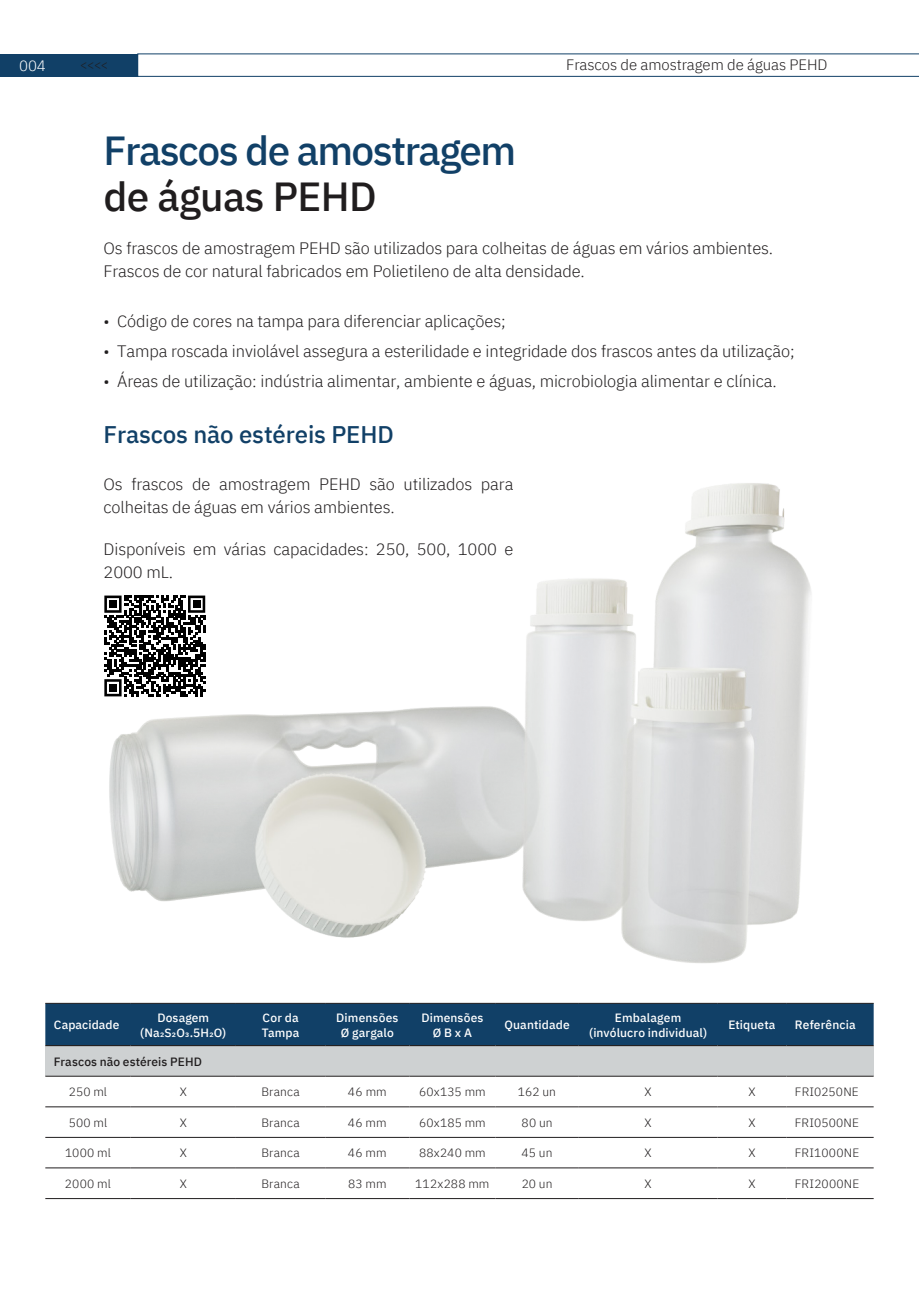
<style>
.page{position:relative;width:919px;height:1289px;background:#fff}
.page>*{position:absolute;margin:0;border:0;box-sizing:border-box;transform-origin:0 0}
.t1{font:500 40.5px "IBM Plex Sans";letter-spacing:-.04em;color:#114067}
.t2{font:500 40.5px "IBM Plex Sans";letter-spacing:-.015em;color:#201d1e}
.t3{font:500 24px "IBM Plex Sans";letter-spacing:-.005em;color:#114067}
.t4{font:300 16.5px/22.5px "IBM Plex Sans";letter-spacing:-.005em;color:#201d1e}
.t5{font:300 15px "IBM Plex Sans";letter-spacing:-.005em;color:#201d1e}
.t6{font:300 15px "IBM Plex Sans";color:#fff}
.t7{font:300 12px "IBM Plex Sans";letter-spacing:.01em;color:#201d1e}
.t8{font:500 12px/15px "IBM Plex Sans";letter-spacing:.01em;color:#fff;text-align:center}
.t9{font:500 12px "IBM Plex Sans";letter-spacing:.01em;color:#201d1e}
</style>
<div class="page">
<svg style="left:138px;top:54px;width:780px;height:23px"></svg>
<div style="left:0;top:54px;width:138px;height:23px;background:#114067"></div>
<div style="left:45px;top:1003px;width:828px;height:42px;background:#114067"></div>
<div style="left:45px;top:1045px;width:828px;height:31px;background:#ced1d2"></div>
<hr style="left:45px;top:1002px;width:86px;height:1px;background:#201d1e">
<hr style="left:131px;top:1002px;width:105px;height:1px;background:#201d1e">
<hr style="left:236px;top:1002px;width:89px;height:1px;background:#201d1e">
<hr style="left:325px;top:1002px;width:84px;height:1px;background:#201d1e">
<hr style="left:409px;top:1002px;width:86px;height:1px;background:#201d1e">
<hr style="left:495px;top:1002px;width:83px;height:1px;background:#201d1e">
<hr style="left:578px;top:1002px;width:139px;height:1px;background:#201d1e">
<hr style="left:717px;top:1002px;width:69px;height:1px;background:#201d1e">
<hr style="left:786px;top:1002px;width:87px;height:1px;background:#201d1e">
<hr style="left:45px;top:1045px;width:86px;height:1px;background:#201d1e">
<hr style="left:131px;top:1045px;width:105px;height:1px;background:#201d1e">
<hr style="left:236px;top:1045px;width:89px;height:1px;background:#201d1e">
<hr style="left:325px;top:1045px;width:84px;height:1px;background:#201d1e">
<hr style="left:409px;top:1045px;width:86px;height:1px;background:#201d1e">
<hr style="left:495px;top:1045px;width:83px;height:1px;background:#201d1e">
<hr style="left:578px;top:1045px;width:139px;height:1px;background:#201d1e">
<hr style="left:717px;top:1045px;width:69px;height:1px;background:#201d1e">
<hr style="left:786px;top:1045px;width:87px;height:1px;background:#201d1e">
<hr style="left:45px;top:1075px;width:86px;height:1px;background:#201d1e">
<hr style="left:131px;top:1075px;width:105px;height:1px;background:#201d1e">
<hr style="left:236px;top:1075px;width:89px;height:1px;background:#201d1e">
<hr style="left:325px;top:1075px;width:84px;height:1px;background:#201d1e">
<hr style="left:409px;top:1075px;width:86px;height:1px;background:#201d1e">
<hr style="left:495px;top:1075px;width:83px;height:1px;background:#201d1e">
<hr style="left:578px;top:1075px;width:139px;height:1px;background:#201d1e">
<hr style="left:717px;top:1075px;width:69px;height:1px;background:#201d1e">
<hr style="left:786px;top:1075px;width:87px;height:1px;background:#201d1e">
<hr style="left:578px;top:1106px;width:139px;height:1px;background:#201d1e">
<hr style="left:45px;top:1106px;width:86px;height:1px;background:#201d1e">
<hr style="left:131px;top:1106px;width:105px;height:1px;background:#201d1e">
<hr style="left:236px;top:1106px;width:89px;height:1px;background:#201d1e">
<hr style="left:325px;top:1106px;width:84px;height:1px;background:#201d1e">
<hr style="left:409px;top:1106px;width:86px;height:1px;background:#201d1e">
<hr style="left:495px;top:1106px;width:83px;height:1px;background:#201d1e">
<hr style="left:717px;top:1106px;width:69px;height:1px;background:#201d1e">
<hr style="left:786px;top:1106px;width:87px;height:1px;background:#201d1e">
<hr style="left:45px;top:1136px;width:86px;height:1px;background:#201d1e">
<hr style="left:131px;top:1136px;width:105px;height:1px;background:#201d1e">
<hr style="left:236px;top:1136px;width:89px;height:1px;background:#201d1e">
<hr style="left:325px;top:1136px;width:84px;height:1px;background:#201d1e">
<hr style="left:409px;top:1136px;width:86px;height:1px;background:#201d1e">
<hr style="left:495px;top:1136px;width:83px;height:1px;background:#201d1e">
<hr style="left:578px;top:1136px;width:139px;height:1px;background:#201d1e">
<hr style="left:717px;top:1136px;width:69px;height:1px;background:#201d1e">
<hr style="left:786px;top:1136px;width:87px;height:1px;background:#201d1e">
<hr style="left:45px;top:1167px;width:86px;height:1px;background:#201d1e">
<hr style="left:131px;top:1167px;width:105px;height:1px;background:#201d1e">
<hr style="left:236px;top:1167px;width:89px;height:1px;background:#201d1e">
<hr style="left:325px;top:1167px;width:84px;height:1px;background:#201d1e">
<hr style="left:409px;top:1167px;width:86px;height:1px;background:#201d1e">
<hr style="left:495px;top:1167px;width:83px;height:1px;background:#201d1e">
<hr style="left:578px;top:1167px;width:139px;height:1px;background:#201d1e">
<hr style="left:717px;top:1167px;width:69px;height:1px;background:#201d1e">
<hr style="left:786px;top:1167px;width:87px;height:1px;background:#201d1e">
<hr style="left:45px;top:1198px;width:86px;height:1px;background:#201d1e">
<hr style="left:131px;top:1198px;width:105px;height:1px;background:#201d1e">
<hr style="left:236px;top:1198px;width:89px;height:1px;background:#201d1e">
<hr style="left:325px;top:1198px;width:84px;height:1px;background:#201d1e">
<hr style="left:409px;top:1198px;width:86px;height:1px;background:#201d1e">
<hr style="left:495px;top:1198px;width:83px;height:1px;background:#201d1e">
<hr style="left:578px;top:1198px;width:139px;height:1px;background:#201d1e">
<hr style="left:717px;top:1198px;width:69px;height:1px;background:#201d1e">
<hr style="left:786px;top:1198px;width:87px;height:1px;background:#201d1e">
<img style="left:109px;top:483px;width:702px;height:480px">
<div style="left:99px;top:590px;width:111px;height:111px;background:#fff"></div>
<svg style="left:104px;top:595px;width:101px;height:101px"></svg>
<div style="left:109px;top:600px;width:8px;height:8px;background:#000"></div>
<div style="left:193px;top:600px;width:7px;height:8px;background:#000"></div>
<div style="left:109px;top:684px;width:8px;height:7px;background:#000"></div>
<p class="t6" style="left:19px;top:54px;width:28px">004</p>
<p class="t7" style="left:80px;top:55px;width:29px">&lt;&lt;&lt;&lt;</p>
<p class="t5" style="left:566px;top:54px;width:263px">Frascos de amostragem de águas PEHD</p>
<h1 class="t1" style="left:104px;top:119px;width:414px">Frascos de amostragem</h1>
<h1 class="t2" style="left:104px;top:165px;width:275px">de águas PEHD</h1>
<p class="t4" style="left:104px;top:236px;width:671px">Os frascos de amostragem PEHD são utilizados para colheitas de águas em vários ambientes.<br>Frascos de cor natural fabricados em Polietileno de alta densidade.</p>
<p class="t4" style="left:104px;top:308px;width:403px">• Código de cores na tampa para diferenciar aplicações;</p>
<p class="t4" style="left:104px;top:338px;width:692px">• Tampa roscada inviolável assegura a esterilidade e integridade dos frascos antes da utilização;</p>
<p class="t4" style="left:104px;top:368px;width:674px">• Áreas de utilização: indústria alimentar, ambiente e águas, microbiologia alimentar e clínica.</p>
<h2 class="t3" style="left:104px;top:415px;width:291px">Frascos não estéreis PEHD</h2>
<p class="t4" style="left:104px;top:472px;width:411px">Os frascos de amostragem PEHD são utilizados para colheitas de águas em vários ambientes.</p>
<p class="t4" style="left:104px;top:537px;width:411px">Disponíveis em várias capacidades: 250, 500, 1000 e<br>2000 mL.</p>
<p class="t8" style="left:54px;top:1016px;width:67px">Capacidade</p>
<p class="t8" style="left:140px;top:1008px;width:87px">Dosagem (Na₂S₂O₃.5H₂O)</p>
<p class="t8" style="left:262px;top:1008px;width:39px;text-align:left">Cor da<br>Tampa</p>
<p class="t8" style="left:336px;top:1008px;width:64px">Dimensões<br>Ø gargalo</p>
<p class="t8" style="left:421px;top:1008px;width:64px">Dimensões<br>Ø B x A</p>
<p class="t8" style="left:504px;top:1016px;width:67px">Quantidade</p>
<p class="t8" style="left:589px;top:1008px;width:119px">Embalagem (invólucro individual)</p>
<p class="t8" style="left:728px;top:1016px;width:49px">Etiqueta</p>
<p class="t8" style="left:794px;top:1016px;width:62px">Referência</p>
<p class="t9" style="left:54px;top:1051px;width:150px">Frascos não estéreis PEHD</p>
<p class="t7" style="left:69px;top:1082px;width:40px">250 ml</p>
<p class="t7" style="left:180px;top:1082px;width:9px">X</p>
<p class="t7" style="left:261px;top:1082px;width:40px">Branca</p>
<p class="t7" style="left:348px;top:1082px;width:40px">46 mm</p>
<p class="t7" style="left:419px;top:1082px;width:68px">60x135 mm</p>
<p class="t7" style="left:518px;top:1082px;width:39px">162 un</p>
<p class="t7" style="left:644px;top:1082px;width:9px">X</p>
<p class="t7" style="left:748px;top:1082px;width:9px">X</p>
<p class="t7" style="left:794px;top:1082px;width:65px">FRI0250NE</p>
<p class="t7" style="left:69px;top:1113px;width:40px">500 ml</p>
<p class="t7" style="left:180px;top:1113px;width:9px">X</p>
<p class="t7" style="left:261px;top:1113px;width:40px">Branca</p>
<p class="t7" style="left:348px;top:1113px;width:40px">46 mm</p>
<p class="t7" style="left:419px;top:1113px;width:68px">60x185 mm</p>
<p class="t7" style="left:521px;top:1113px;width:32px">80 un</p>
<p class="t7" style="left:644px;top:1113px;width:9px">X</p>
<p class="t7" style="left:748px;top:1113px;width:9px">X</p>
<p class="t7" style="left:794px;top:1113px;width:66px">FRI0500NE</p>
<p class="t7" style="left:65px;top:1143px;width:47px">1000 ml</p>
<p class="t7" style="left:180px;top:1143px;width:9px">X</p>
<p class="t7" style="left:261px;top:1143px;width:40px">Branca</p>
<p class="t7" style="left:348px;top:1143px;width:40px">46 mm</p>
<p class="t7" style="left:419px;top:1143px;width:68px">88x240 mm</p>
<p class="t7" style="left:521px;top:1143px;width:32px">45 un</p>
<p class="t7" style="left:644px;top:1143px;width:9px">X</p>
<p class="t7" style="left:748px;top:1143px;width:9px">X</p>
<p class="t7" style="left:794px;top:1143px;width:66px">FRI1000NE</p>
<p class="t7" style="left:65px;top:1174px;width:47px">2000 ml</p>
<p class="t7" style="left:180px;top:1174px;width:9px">X</p>
<p class="t7" style="left:261px;top:1174px;width:40px">Branca</p>
<p class="t7" style="left:348px;top:1174px;width:40px">83 mm</p>
<p class="t7" style="left:415px;top:1174px;width:76px">112x288 mm</p>
<p class="t7" style="left:521px;top:1174px;width:32px">20 un</p>
<p class="t7" style="left:644px;top:1174px;width:9px">X</p>
<p class="t7" style="left:748px;top:1174px;width:9px">X</p>
<p class="t7" style="left:794px;top:1174px;width:66px">FRI2000NE</p>
</div>
